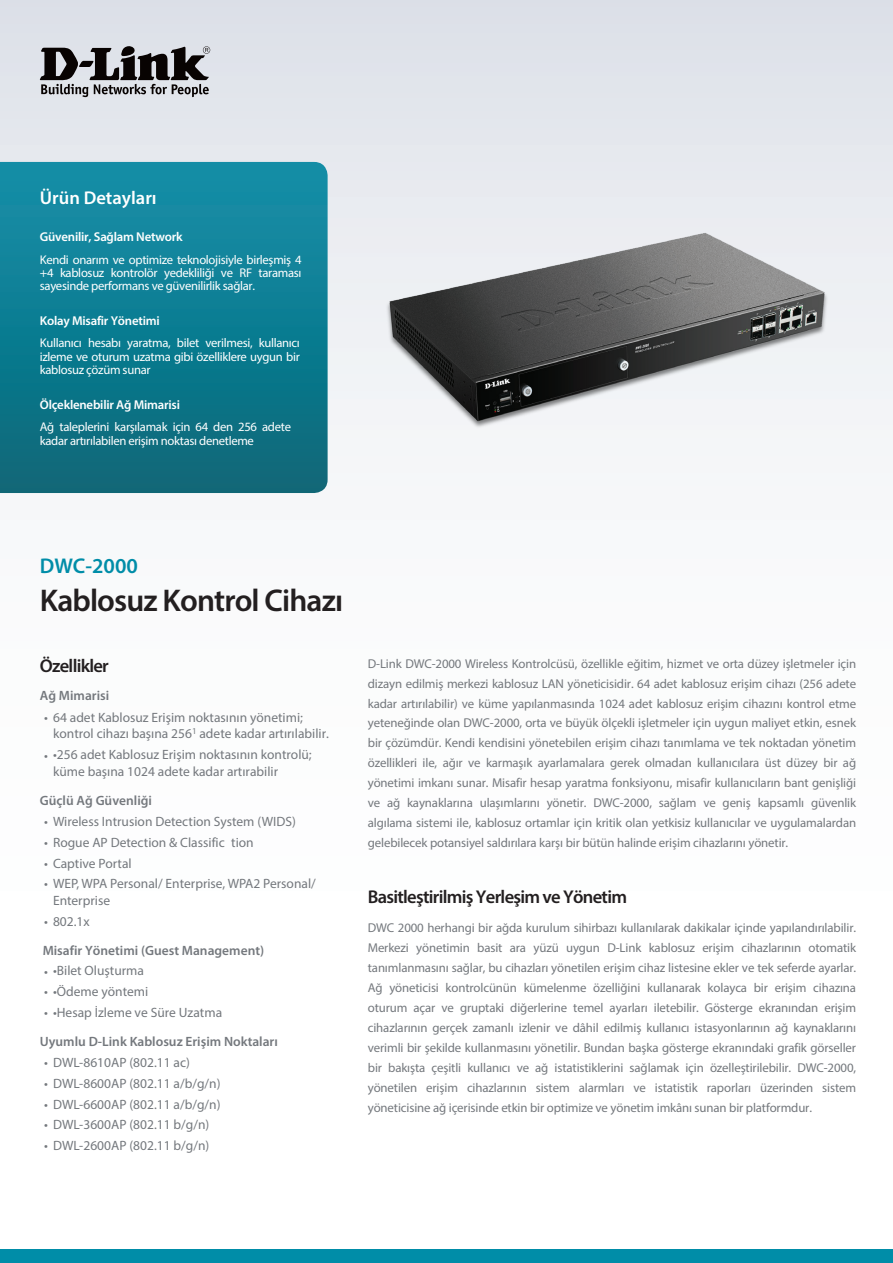
<style>
.page{position:relative;width:893px;height:1263px;background:#fff}
.page>*{position:absolute;margin:0;border:0;box-sizing:border-box;transform-origin:0 0}
.t1{font:600 31.5px "Myriad Pro";letter-spacing:-.025em;color:#231f20}
.t2{font:600 21.3px "Myriad Pro";color:#008da8}
.t3{font:600 18.6px "Myriad Pro";letter-spacing:-.04em;color:#231f20}
.t4{font:600 18.6px "Myriad Pro";color:#fff}
.t5{font:13.5px/16.5px "Myriad Pro";color:#74787d}
.t6{font:600 13.5px "Myriad Pro";color:#74787d}
.t7{font:12.9px/20px "Myriad Pro";letter-spacing:-.01em;color:#74787d;text-align:justify}
.t8{font:600 12.9px "Myriad Pro";letter-spacing:-.015em;color:#fff}
.t9{font:12.6px/13.5px "Myriad Pro";letter-spacing:-.025em;color:#fff;text-align:justify}
</style>
<div class="page">
<div style="left:0;top:0;width:893px;height:1084px;background:linear-gradient(to bottom,#e3e6ec,#fff)"></div>
<div style="left:0;top:1249px;width:893px;height:14px;background:#008da8"></div>
<svg style="left:0;top:162px;width:328px;height:331px;background:#0f7c90"></svg>
<svg style="left:40px;top:46px;width:170px;height:51px;background:#807f83"></svg>
<img style="left:368px;top:212px;width:478px;height:230px">
<h3 class="t4" style="left:40px;top:186px;width:118px">Ürün Detayları</h3>
<p class="t8" style="left:40px;top:228px;width:144px">Güvenilir, Sağlam Network</p>
<p class="t9" style="left:40px;top:252px;width:263px">Kendi onarım ve optimize teknolojisiyle birleşmiş 4 +4 kablosuz kontrolör yedekliliği ve RF taraması sayesinde performans ve güvenilirlik sağlar.</p>
<p class="t8" style="left:40px;top:312px;width:121px">Kolay Misafir Yönetimi</p>
<p class="t9" style="left:40px;top:336px;width:261px">Kullanıcı hesabı yaratma, bilet verilmesi, kullanıcı izleme ve oturum uzatma gibi özelliklere uygun bir kablosuz çözüm sunar</p>
<p class="t8" style="left:40px;top:396px;width:142px">Ölçeklenebilir Ağ Mimarisi</p>
<p class="t9" style="left:40px;top:420px;width:253px">Ağ taleplerini karşılamak için 64 den 256 adete kadar artırılabilen erişim noktası denetleme</p>
<h2 class="t2" style="left:40px;top:552px;width:100px">DWC-2000</h2>
<h1 class="t1" style="left:40px;top:580px;width:305px">Kablosuz Kontrol Cihazı</h1>
<h3 class="t3" style="left:40px;top:653px;width:71px">Özellikler</h3>
<p class="t6" style="left:40px;top:687px;width:71px">Ağ Mimarisi</p>
<p class="t5" style="left:53px;top:709px;width:277px;text-indent:-9px">• 64 adet Kablosuz Erişim noktasının yönetimi; kontrol cihazı başına 256<sup>1</sup> adete kadar artırılabilir.</p>
<p class="t5" style="left:53px;top:746px;width:260px;text-indent:-9px">• •256 adet Kablosuz Erişim noktasının kontrolü; küme başına 1024 adete kadar artırabilir</p>
<p class="t6" style="left:40px;top:792px;width:114px">Güçlü Ağ Güvenliği</p>
<p class="t5" style="left:44px;top:813px;width:253px">• Wireless Intrusion Detection System (WIDS)</p>
<p class="t5" style="left:44px;top:834px;width:211px">• Rogue AP Detection &amp; Classific tion</p>
<p class="t5" style="left:44px;top:855px;width:89px">• Captive Portal</p>
<p class="t5" style="left:53px;top:875px;width:264px;text-indent:-9px">• WEP, WPA Personal/ Enterprise, WPA2 Personal/<br>Enterprise</p>
<p class="t5" style="left:44px;top:913px;width:47px">• 802.1x</p>
<p class="t6" style="left:43px;top:942px;width:223px">Misafir Yönetimi (Guest Management)</p>
<p class="t5" style="left:44px;top:962px;width:101px">• •Bilet Oluşturma</p>
<p class="t5" style="left:44px;top:983px;width:106px">• •Ödeme yöntemi</p>
<p class="t5" style="left:44px;top:1004px;width:180px">• •Hesap İzleme ve Süre Uzatma</p>
<p class="t6" style="left:40px;top:1033px;width:240px">Uyumlu D-Link Kablosuz Erişim Noktaları</p>
<p class="t5" style="left:44px;top:1054px;width:147px">• DWL-8610AP (802.11 ac)</p>
<p class="t5" style="left:44px;top:1075px;width:178px">• DWL-8600AP (802.11 a/b/g/n)</p>
<p class="t5" style="left:44px;top:1096px;width:178px">• DWL-6600AP (802.11 a/b/g/n)</p>
<p class="t5" style="left:44px;top:1116px;width:167px">• DWL-3600AP (802.11 b/g/n)</p>
<p class="t5" style="left:44px;top:1137px;width:167px">• DWL-2600AP (802.11 b/g/n)</p>
<p class="t7" style="left:368px;top:653px;width:490px">D-Link DWC-2000 Wireless Kontrolcüsü, özellikle eğitim, hizmet ve orta düzey işletmeler için dizayn edilmiş merkezi kablosuz LAN yöneticisidir. 64 adet kablosuz erişim cihazı (256 adete kadar artırılabilir) ve küme yapılanmasında 1024 adet kablosuz erişim cihazını kontrol etme yeteneğinde olan DWC-2000, orta ve büyük ölçekli işletmeler için uygun maliyet etkin, esnek bir çözümdür. Kendi kendisini yönetebilen erişim cihazı tanımlama ve tek noktadan yönetim özellikleri ile, ağır ve karmaşık ayarlamalara gerek olmadan kullanıcılara üst düzey bir ağ yönetimi imkanı sunar. Misafir hesap yaratma fonksiyonu, misafir kullanıcıların bant genişliği ve ağ kaynaklarına ulaşımlarını yönetir. DWC-2000, sağlam ve geniş kapsamlı güvenlik algılama sistemi ile, kablosuz ortamlar için kritik olan yetkisiz kullanıcılar ve uygulamalardan gelebilecek potansiyel saldırılara karşı bir bütün halinde erişim cihazlarını yönetir.</p>
<h3 class="t3" style="left:368px;top:885px;width:261px">Basitleştirilmiş Yerleşim ve Yönetim</h3>
<p class="t7" style="left:368px;top:917px;width:490px">DWC 2000 herhangi bir ağda kurulum sihirbazı kullanılarak dakikalar içinde yapılandırılabilir.<br>Merkezi yönetimin basit ara yüzü uygun D-Link kablosuz erişim cihazlarının otomatik tanımlanmasını sağlar, bu cihazları yönetilen erişim cihaz listesine ekler ve tek seferde ayarlar.<br>Ağ yöneticisi kontrolcünün kümelenme özelliğini kullanarak kolayca bir erişim cihazına oturum açar ve gruptaki diğerlerine temel ayarları iletebilir. Gösterge ekranından erişim cihazlarının gerçek zamanlı izlenir ve dâhil edilmiş kullanıcı istasyonlarının ağ kaynaklarını verimli bir şekilde kullanmasını yönetilir. Bundan başka gösterge ekranındaki grafik görseller bir bakışta çeşitli kullanıcı ve ağ istatistiklerini sağlamak için özelleştirilebilir. DWC-2000, yönetilen erişim cihazlarının sistem alarmları ve istatistik raporları üzerinden sistem yöneticisine ağ içerisinde etkin bir optimize ve yönetim imkânı sunan bir platformdur.</p>
</div>
